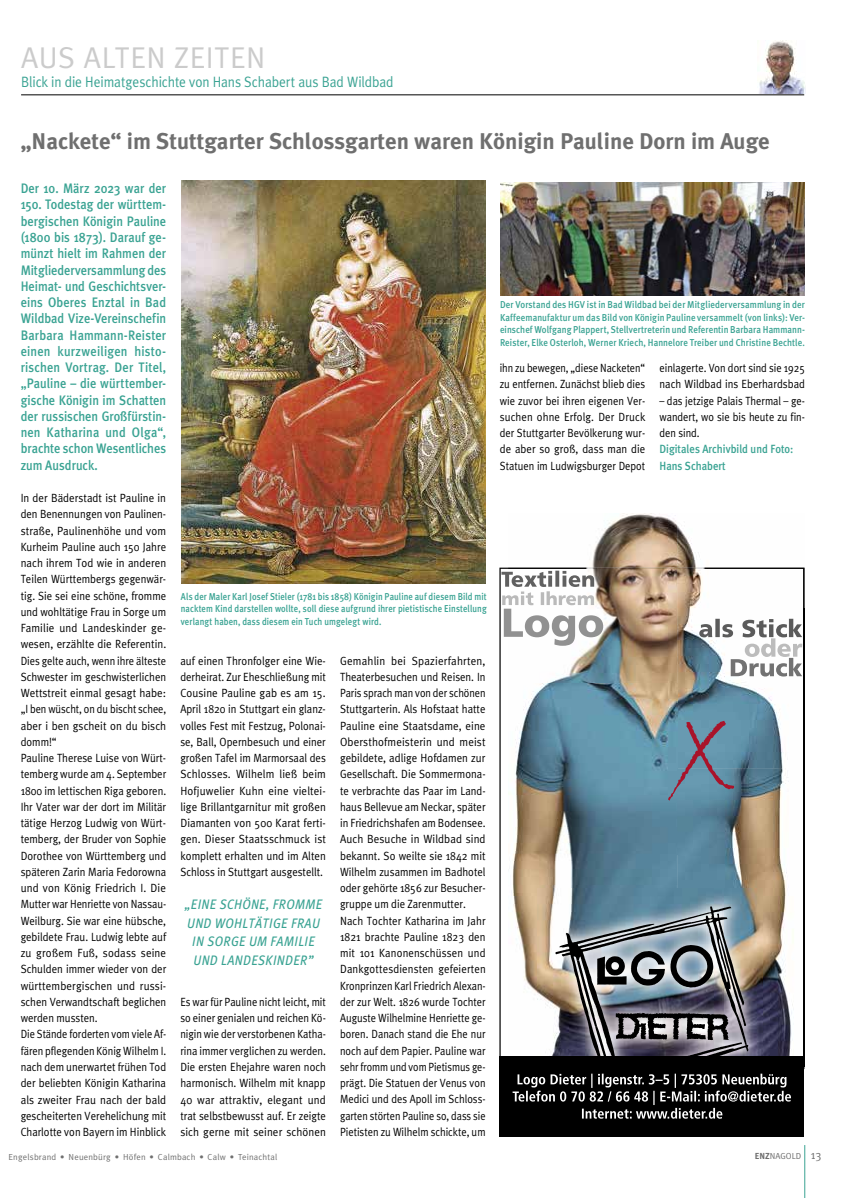
<style>
.page{position:relative;width:844px;height:1198px;background:#fff}
.page>*{position:absolute;margin:0;border:0;box-sizing:border-box;transform-origin:0 0}
.t1{font:30px "Meta Plus Normal";letter-spacing:.02em;color:#cbcbcb}
.t2{font:700 22.75px "Meta Plus";color:#6f6f6f}
.t3{font:15px "Meta Plus Normal";letter-spacing:-.005em;color:#3aa393;scale:.9 1}
.t4{font:500 13.75px/16.2px "Meta Plus";color:#3aa393;text-align:justify;scale:.9 1}
.t5{font:italic 13.75px/18.8px "Meta Plus";letter-spacing:.03em;color:#3aa393;text-align:center;scale:.9 1}
.t6{font:11.88px/16.2px "Meta Plus Normal";color:#000;scale:.92 1}
.t7{font:11.88px/16.2px "Meta Plus Normal";color:#000;scale:.93 1}
.t8{font:11.88px/16.2px "Meta Plus Normal";color:#000;text-align:justify;scale:.91 1}
.t9{font:11.88px/16.2px "Meta Plus Normal";color:#000;text-align:justify;scale:.88 1}
.t10{font:11.88px/16.2px "Meta Plus Normal";color:#000;text-align:justify;scale:.86 1}
.t11{font:500 11.88px/16.2px "Meta Plus";color:#3aa393;scale:.9 1}
.t12{font:500 10px/12.5px "Meta Plus";letter-spacing:.01em;color:#3aa393;text-align:justify;scale:.9 1}
.t13{font:500 10px/12.5px "Meta Plus";letter-spacing:.01em;color:#3aa393;text-align:justify;scale:.87 1}
.t14{font:8.75px "Meta Plus Normal";letter-spacing:.02em;color:#6f6f6f}
.s1{font-family:"Meta Plus";font-weight:700}
.s2{font-size:11.88px}
</style>
<div class="page">
<hr style="left:804px;top:1145px;width:1px;height:53px;background:#3aa393">
<hr style="left:21px;top:95px;width:783px;height:1px;background:#000">
<img style="left:759px;top:40px;width:45px;height:53px">
<svg style="left:499px;top:567px;width:9px;height:489px"></svg>
<img style="left:512px;top:513px;width:291px;height:383px">
<img style="left:513px;top:896px;width:24px;height:10px">
<img style="left:762px;top:896px;width:31px;height:153px">
<img style="left:508px;top:567px;width:296px;height:42px">
<img style="left:803px;top:609px;width:1px;height:447px">
<img style="left:537px;top:888px;width:225px;height:18px">
<div style="left:499px;top:1056px;width:305px;height:81px;background:#000"></div>
<img style="left:512px;top:906px;width:278px;height:212px">
<svg style="left:667px;top:721px;width:66px;height:79px;background:#6d859c"></svg>
<svg style="left:699px;top:619px;width:103px;height:57px"></svg>
<svg style="left:501px;top:570px;width:102px;height:76px"></svg>
<img style="left:500px;top:182px;width:304px;height:114px">
<img style="left:181px;top:181px;width:304px;height:402px">
<h1 class="t1" style="left:21px;top:40px;width:246px">AUS ALTEN ZEITEN</h1>
<p class="t3" style="left:21px;top:73px;width:415px">Blick in die Heimatgeschichte von Hans Schabert aus Bad Wildbad</p>
<h2 class="t2" style="left:20px;top:128px;width:750px">„Nackete“ im Stuttgarter Schlossgarten waren Königin Pauline Dorn im Auge</h2>
<p class="t4" style="left:21px;top:180px;width:163px">Der 10. März 2023 war der 150. Todestag der württem&shy;bergischen Königin Pauline (1800 bis 1873). Darauf ge&shy;münzt hielt im Rahmen der Mitgliederversammlung des Heimat- und Geschichtsver&shy;eins Oberes Enztal in Bad Wildbad Vize-Vereinschefin Barbara Hammann-Reister einen kurzweiligen histo&shy;rischen Vortrag. Der Titel, „Pauline – die württember&shy;gische Königin im Schatten der russischen Großfürstin&shy;nen Katharina und Olga“, brachte schon Wesentliches zum Ausdruck.</p>
<p class="t6" style="left:21px;top:490px;width:160px">In der Bäderstadt ist Pauline in den Benennungen von Paulinen&shy;straße, Paulinenhöhe und vom<br>Kurheim Pauline auch 150 Jahre nach ihrem Tod wie in anderen<br>Teilen Württembergs gegenwär&shy;tig. Sie sei eine schöne, fromme und wohltätige Frau in Sorge um<br>Familie und Landeskinder ge&shy;wesen, erzählte die Referentin.<br>Dies gelte auch, wenn ihre älteste<br>Schwester im geschwisterlichen<br>Wettstreit einmal gesagt habe: „I ben wüscht, on du bischt schee, aber i ben gscheit on du bisch domm!“<br>Pauline Therese Luise von Würt&shy;temberg wurde am 4. September<br>1800 im lettischen Riga geboren.<br>Ihr Vater war der dort im Militär tätige Herzog Ludwig von Würt&shy;temberg, der Bruder von Sophie<br>Dorothee von Württemberg und späteren Zarin Maria Fedorowna und von König Friedrich I. Die<br>Mutter war Henriette von Nassau-<br>Weilburg. Sie war eine hübsche, gebildete Frau. Ludwig lebte auf zu großem Fuß, sodass seine<br>Schulden immer wieder von der württembergischen und russi&shy;schen Verwandtschaft beglichen werden mussten.<br>Die Stände forderten vom viele Af&shy;fären pflegenden König Wilhelm I. nach dem unerwartet frühen Tod der beliebten Königin Katharina als zweiter Frau nach der bald gescheiterten Verehelichung mit<br>Charlotte von Bayern im Hinblick</p>
<p class="t12" style="left:500px;top:298px;width:340px">Der Vorstand des HGV ist in Bad Wildbad bei der Mitgliederversammlung in der Kaffeemanufaktur um das Bild von Königin Pauline versammelt (von links): Ver&shy;einschef Wolfgang Plappert, Stellvertreterin und Referentin Barbara Hammann-Reister, Elke Osterloh, Werner Kriech, Hannelore Treiber und Christine Bechtle.</p>
<p class="t10" style="left:499px;top:360px;width:171px">ihn zu bewegen, „diese Nacketen“ zu entfernen. Zunächst blieb dies wie zuvor bei ihren eigenen Ver&shy;suchen ohne Erfolg. Der Druck der Stuttgarter Bevölkerung wur&shy;de aber so groß, dass man die Statuen im Ludwigsburger Depot</p>
<p class="t9" style="left:659px;top:360px;width:167px">einlagerte. Von dort sind sie 1925 nach Wildbad ins Eberhardsbad</p>
<p class="t9" style="left:659px;top:392px;width:167px">– das jetzige Palais Thermal – ge&shy;wandert, wo sie bis heute zu fin&shy;den sind.</p>
<p class="t11" style="left:659px;top:441px;width:150px">Digitales Archivbild und Foto:<br>Hans Schabert</p>
<p class="t13" style="left:181px;top:590px;width:353px">Als der Maler Karl Josef Stieler (1781 bis 1858) Königin Pauline auf diesem Bild mit nacktem Kind darstellen wollte, soll diese aufgrund ihrer pietistische Einstellung verlangt haben, dass diesem ein Tuch umgelegt wird.</p>
<p class="t8" style="left:180px;top:652px;width:161px">auf einen Thronfolger eine Wie&shy;derheirat. Zur Eheschließung mit Cousine Pauline gab es am 15.<br>April 1820 in Stuttgart ein glanz&shy;volles Fest mit Festzug, Polonai&shy;se, Ball, Opernbesuch und einer großen Tafel im Marmorsaal des Schlosses. Wilhelm ließ beim Hofjuwelier Kuhn eine vieltei&shy;lige Brillantgarnitur mit großen Diamanten von 500 Karat ferti&shy;gen. Dieser Staatsschmuck ist komplett erhalten und im Alten Schloss in Stuttgart ausgestellt.</p>
<p class="t5" style="left:185px;top:894px;width:154px">„EINE SCHÖNE, FROMME<br>UND WOHLTÄTIGE FRAU<br>IN SORGE UM FAMILIE<br>UND LANDESKINDER”</p>
<p class="t9" style="left:180px;top:993px;width:167px">Es war für Pauline nicht leicht, mit so einer genialen und reichen Kö&shy;nigin wie der verstorbenen Katha&shy;rina immer verglichen zu werden.<br>Die ersten Ehejahre waren noch harmonisch. Wilhelm mit knapp 40 war attraktiv, elegant und trat selbstbewusst auf. Er zeigte sich gerne mit seiner schönen</p>
<p class="t7" style="left:340px;top:652px;width:158px">Gemahlin bei Spazierfahrten,<br>Theaterbesuchen und Reisen. In<br>Paris sprach man von der schönen<br>Stuttgarterin. Als Hofstaat hatte<br>Pauline eine Staatsdame, eine<br>Obersthofmeisterin und meist gebildete, adlige Hofdamen zur<br>Gesellschaft. Die Sommermona&shy;te verbrachte das Paar im Land&shy;haus Bellevue am Neckar, später in Friedrichshafen am Bodensee.<br>Auch Besuche in Wildbad sind bekannt. So weilte sie 1842 mit<br>Wilhelm zusammen im Badhotel oder gehörte 1856 zur Besucher&shy;gruppe um die Zarenmutter.<br>Nach Tochter Katharina im Jahr<br>1821 brachte Pauline 1823 den mit 101 Kanonenschüssen und<br>Dankgottesdiensten gefeierten<br>Kronprinzen Karl Friedrich Alexan&shy;der zur Welt. 1826 wurde Tochter<br>Auguste Wilhelmine Henriette ge&shy;boren. Danach stand die Ehe nur noch auf dem Papier. Pauline war sehr fromm und vom Pietismus ge&shy;prägt. Die Statuen der Venus von<br>Medici und des Apoll im Schloss&shy;garten störten Pauline so, dass sie<br>Pietisten zu Wilhelm schickte, um</p>
<p class="t14" style="left:9px;top:1152px;width:270px">Engelsbrand • Neuenbürg • Höfen • Calmbach • Calw • Teinachtal</p>
<p class="t14" style="left:754px;top:1150px;width:68px"><span class="s1">ENZ</span>NAGOLD <span class="s2">13</span></p>
</div>
